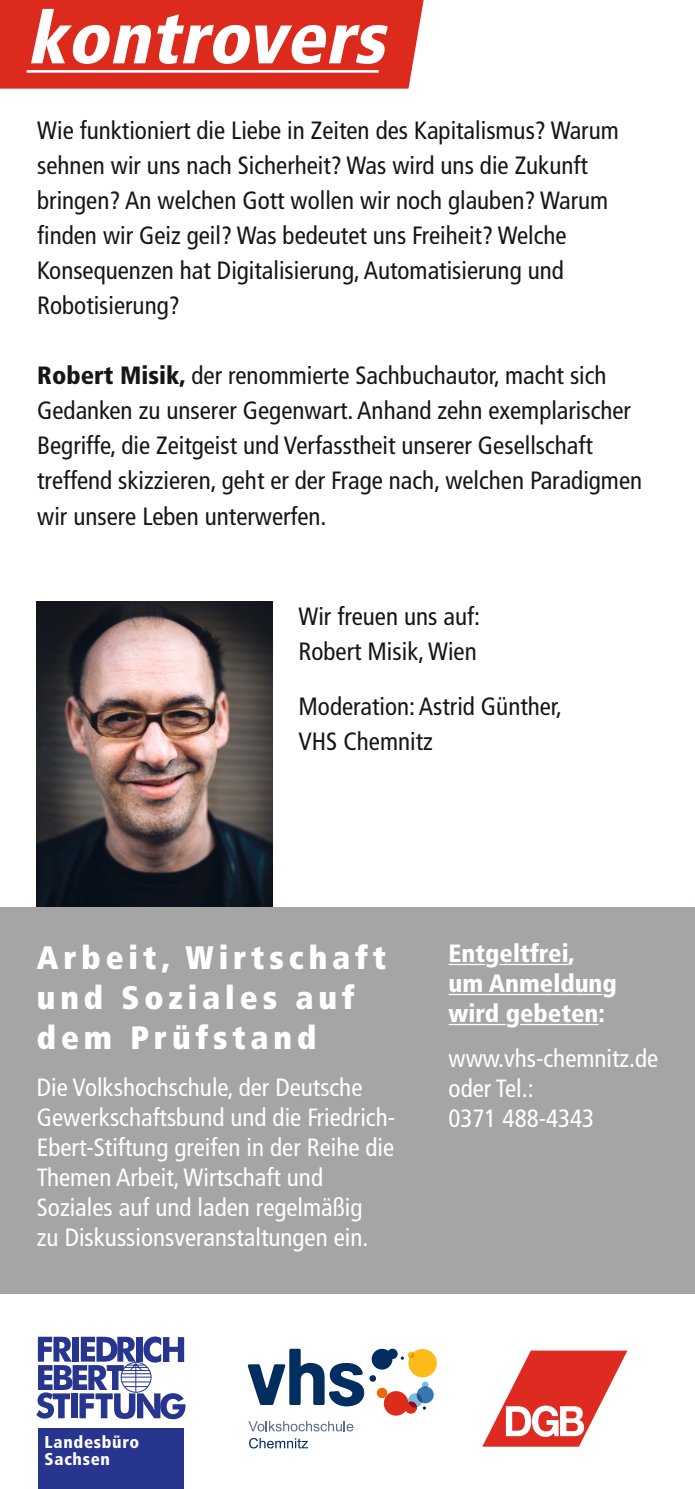
<style>
.page{position:relative;width:695px;height:1489px;background:#fff}
.page>*{position:absolute;margin:0;border:0;box-sizing:border-box;transform-origin:0 0}
.t1{font:italic 900 condensed 72.5px "Frutiger";color:#fff}
.t2{font:900 condensed 32.5px "Frutiger";letter-spacing:.15em;color:#fff}
.t3{font:condensed 25px/35px "Frutiger";color:#151616}
.t4{font:condensed 25px/30px "Frutiger";color:#fff}
.t5{font:900 condensed 25px "Frutiger";color:#fff}
.t6{font:900 condensed 17px "Frutiger";letter-spacing:.04em;color:#fff}
.s1{font-weight:900}
</style>
<div class="page">
<img style="left:37px;top:601px;width:236px;height:306px">
<div style="left:0;top:907px;width:694px;height:386px;background:#a4a5a5"></div>
<svg style="left:482px;top:1350px;width:145px;height:96px"></svg>
<svg style="left:36px;top:1336px;width:149px;height:82px"></svg>
<div style="left:38px;top:1428px;width:145px;height:60px;background:#28358e"></div>
<svg style="left:249px;top:1438px;width:59px;height:10px"></svg>
<svg style="left:248px;top:1348px;width:188px;height:83px"></svg>
<hr style="left:448px;top:963px;width:37px;height:2px;background:#fff">
<hr style="left:499px;top:963px;width:69px;height:2px;background:#fff">
<hr style="left:448px;top:993px;width:154px;height:2px;background:#fff">
<hr style="left:448px;top:1023px;width:57px;height:2px;background:#fff">
<hr style="left:520px;top:1023px;width:78px;height:2px;background:#fff">
<div style="left:0;top:0;width:423px;height:89px;background:#dc2a1c"></div>
<hr style="left:27px;top:70px;width:351px;height:3px;background:#fff">
<p class="t1" style="left:27px;top:-5px;width:377px">kontrovers</p>
<p class="t3" style="left:37px;top:113px;width:583px">Wie funktioniert die Liebe in Zeiten des Kapitalismus? Warum sehnen wir uns nach Sicherheit? Was wird uns die Zukunft bringen? An welchen Gott wollen wir noch glauben? Warum finden wir Geiz geil? Was bedeutet uns Freiheit? Welche Konsequenzen hat Digitalisierung, Automatisierung und Robotisierung?</p>
<p class="t3" style="left:37px;top:358px;width:606px"><span class="s1">Robert Misik,</span> der renommierte Sachbuchautor, macht sich Gedanken zu unserer Gegenwart. Anhand zehn exemplarischer Begriffe, die Zeitgeist und Verfasstheit unserer Gesellschaft treffend skizzieren, geht er der Frage nach, welchen Paradigmen wir unsere Leben unterwerfen.</p>
<p class="t3" style="left:298px;top:599px;width:183px">Wir freuen uns auf:</p>
<p class="t3" style="left:298px;top:634px;width:180px">Robert Misik, Wien</p>
<p class="t3" style="left:298px;top:689px;width:265px">Moderation: Astrid Günther,<br>VHS Chemnitz</p>
<p class="t2" style="left:37px;top:937px;width:350px">Arbeit, Wirtschaft</p>
<p class="t2" style="left:37px;top:977px;width:319px">und Soziales auf</p>
<p class="t2" style="left:37px;top:1017px;width:281px">dem Prüfstand</p>
<p class="t4" style="left:37px;top:1072px;width:359px">Die Volkshochschule, der Deutsche<br>Gewerkschaftsbund und die Friedrich-</p>
<p class="t4" style="left:37px;top:1132px;width:359px">Ebert-Stiftung greifen in der Reihe die<br>Themen Arbeit, Wirtschaft und</p>
<p class="t4" style="left:37px;top:1192px;width:327px">Soziales auf und laden regelmäßig</p>
<p class="t4" style="left:37px;top:1222px;width:333px">zu Diskussionsveranstaltungen ein.</p>
<p class="t5" style="left:448px;top:938px;width:128px">Entgeltfrei,</p>
<p class="t5" style="left:448px;top:968px;width:170px">um Anmeldung</p>
<p class="t5" style="left:448px;top:998px;width:158px">wird gebeten:</p>
<p class="t4" style="left:448px;top:1043px;width:211px">www.vhs-chemnitz.de oder Tel.:</p>
<p class="t4" style="left:448px;top:1103px;width:147px">0371 488-4343</p>
<p class="t6" style="left:45px;top:1431px;width:96px">Landesbüro</p>
<p class="t6" style="left:45px;top:1448px;width:67px">Sachsen</p>
</div>
